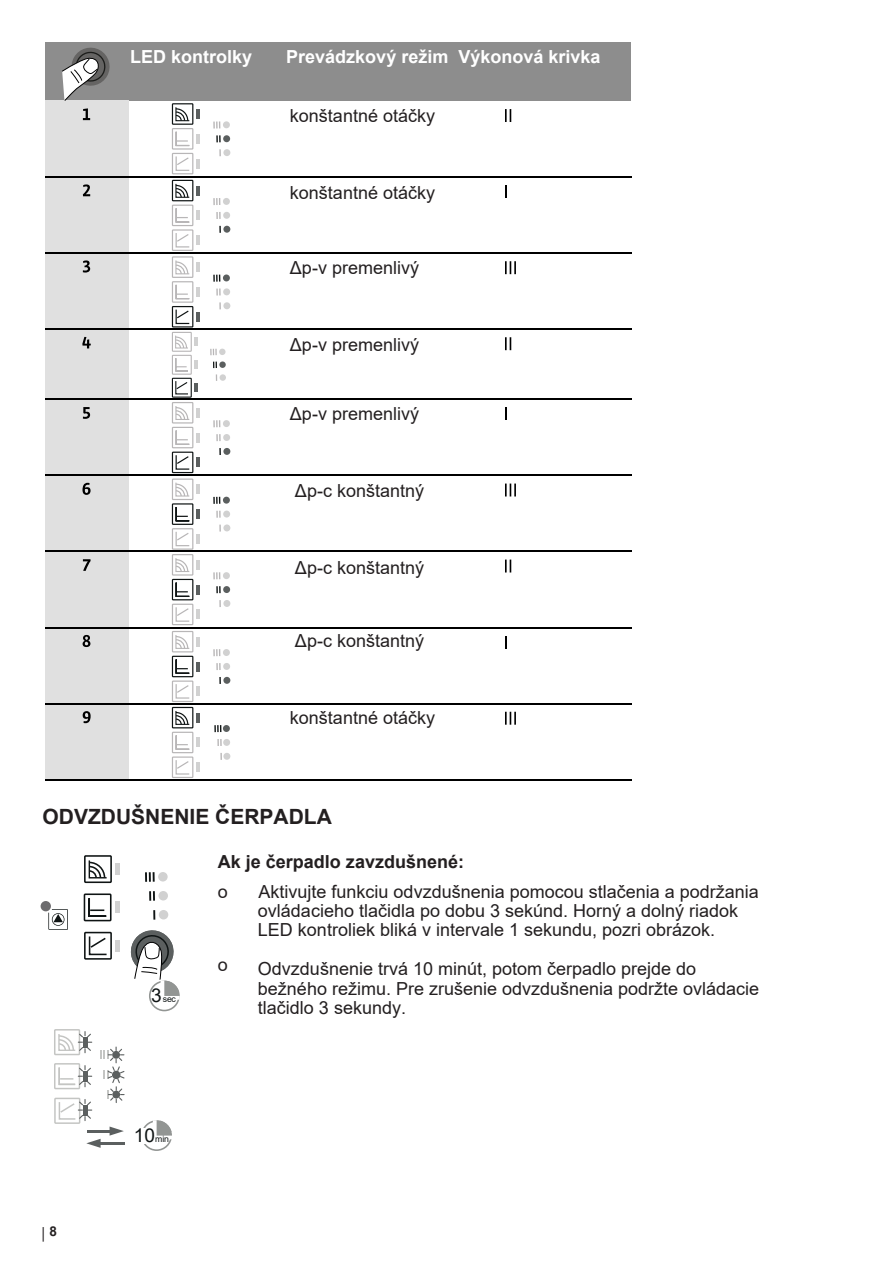
<style>
.page{position:relative;width:893px;height:1263px;background:#fff}
.page>*{position:absolute;margin:0;border:0;box-sizing:border-box;transform-origin:0 0}
.t1{font:700 21px "Arial";color:#231f20}
.t2{font:18px/19.4px "Arial";color:#231f20}
.t3{font:700 18px "Arial";color:#fff}
.t4{font:700 18px "Arial";color:#231f20}
.t5{font:12px "Arial";color:#231f20}
.t6{font:8.7px "Arial";color:#0f1414}
.s1{font-size:19.05px}
.s2{font-weight:700;font-size:13.5px}
</style>
<div class="page">
<div style="left:45px;top:43px;width:235px;height:58px;background:#8d8d8d"></div>
<div style="left:280px;top:43px;width:215px;height:58px;background:#8d8d8d"></div>
<div style="left:495px;top:43px;width:136px;height:58px;background:#8d8d8d"></div>
<div style="left:45px;top:101px;width:83px;height:76px;background:#e0e0e0"></div>
<svg style="left:83px;top:108px;width:7px;height:12px"></svg>
<svg style="left:505px;top:109px;width:6px;height:13px"></svg>
<div style="left:45px;top:177px;width:83px;height:76px;background:#e0e0e0"></div>
<svg style="left:83px;top:184px;width:7px;height:12px"></svg>
<svg style="left:505px;top:185px;width:2px;height:13px"></svg>
<div style="left:45px;top:253px;width:83px;height:76px;background:#e0e0e0"></div>
<svg style="left:83px;top:260px;width:7px;height:13px"></svg>
<svg style="left:505px;top:261px;width:11px;height:13px"></svg>
<div style="left:45px;top:329px;width:83px;height:70px;background:#e0e0e0"></div>
<svg style="left:82px;top:337px;width:9px;height:11px"></svg>
<svg style="left:505px;top:337px;width:6px;height:13px"></svg>
<div style="left:45px;top:399px;width:83px;height:76px;background:#e0e0e0"></div>
<svg style="left:83px;top:407px;width:7px;height:12px"></svg>
<svg style="left:505px;top:407px;width:2px;height:13px"></svg>
<div style="left:45px;top:475px;width:83px;height:76px;background:#e0e0e0"></div>
<svg style="left:82px;top:483px;width:9px;height:12px"></svg>
<svg style="left:505px;top:484px;width:11px;height:12px"></svg>
<div style="left:45px;top:551px;width:83px;height:76px;background:#e0e0e0"></div>
<svg style="left:83px;top:559px;width:8px;height:12px"></svg>
<svg style="left:505px;top:560px;width:6px;height:12px"></svg>
<div style="left:45px;top:627px;width:83px;height:77px;background:#e0e0e0"></div>
<svg style="left:83px;top:635px;width:7px;height:12px"></svg>
<svg style="left:505px;top:636px;width:2px;height:12px"></svg>
<div style="left:45px;top:704px;width:83px;height:76px;background:#e0e0e0"></div>
<svg style="left:83px;top:711px;width:8px;height:12px"></svg>
<svg style="left:505px;top:712px;width:11px;height:13px"></svg>
<hr style="left:45px;top:176px;width:586px;height:1px;background:#000">
<hr style="left:45px;top:252px;width:586px;height:2px;background:#000">
<hr style="left:45px;top:329px;width:586px;height:1px;background:#000">
<hr style="left:45px;top:399px;width:586px;height:1px;background:#000">
<hr style="left:45px;top:475px;width:586px;height:1px;background:#000">
<hr style="left:45px;top:551px;width:586px;height:1px;background:#000">
<hr style="left:45px;top:627px;width:586px;height:1px;background:#000">
<hr style="left:45px;top:703px;width:586px;height:1px;background:#000">
<hr style="left:45px;top:779px;width:586px;height:1px;background:#000">
<svg style="left:61px;top:47px;width:51px;height:54px"></svg>
<div style="left:223px;top:121px;width:7px;height:7px;background:#d1d1d1;border-radius:50%"></div>
<div style="left:223px;top:135px;width:7px;height:7px;background:#5b5f5f;border-radius:50%"></div>
<div style="left:223px;top:149px;width:7px;height:7px;background:#d1d1d1;border-radius:50%"></div>
<div style="left:223px;top:198px;width:7px;height:7px;background:#d1d1d1;border-radius:50%"></div>
<div style="left:223px;top:212px;width:7px;height:7px;background:#d1d1d1;border-radius:50%"></div>
<div style="left:223px;top:226px;width:7px;height:7px;background:#5b5f5f;border-radius:50%"></div>
<div style="left:223px;top:274px;width:7px;height:7px;background:#5b5f5f;border-radius:50%"></div>
<div style="left:223px;top:288px;width:7px;height:7px;background:#d1d1d1;border-radius:50%"></div>
<div style="left:223px;top:302px;width:7px;height:7px;background:#d1d1d1;border-radius:50%"></div>
<div style="left:223px;top:420px;width:7px;height:7px;background:#d1d1d1;border-radius:50%"></div>
<div style="left:223px;top:434px;width:7px;height:7px;background:#d1d1d1;border-radius:50%"></div>
<div style="left:223px;top:448px;width:7px;height:7px;background:#5b5f5f;border-radius:50%"></div>
<div style="left:223px;top:497px;width:7px;height:7px;background:#5b5f5f;border-radius:50%"></div>
<div style="left:223px;top:510px;width:7px;height:8px;background:#d1d1d1;border-radius:50%"></div>
<div style="left:223px;top:524px;width:7px;height:7px;background:#d1d1d1;border-radius:50%"></div>
<div style="left:223px;top:572px;width:7px;height:7px;background:#d1d1d1;border-radius:50%"></div>
<div style="left:223px;top:586px;width:7px;height:7px;background:#5b5f5f;border-radius:50%"></div>
<div style="left:223px;top:600px;width:7px;height:7px;background:#d1d1d1;border-radius:50%"></div>
<div style="left:223px;top:649px;width:7px;height:7px;background:#d1d1d1;border-radius:50%"></div>
<div style="left:223px;top:663px;width:7px;height:7px;background:#d1d1d1;border-radius:50%"></div>
<div style="left:223px;top:677px;width:7px;height:7px;background:#5b5f5f;border-radius:50%"></div>
<div style="left:223px;top:725px;width:7px;height:7px;background:#5b5f5f;border-radius:50%"></div>
<div style="left:223px;top:739px;width:7px;height:7px;background:#d1d1d1;border-radius:50%"></div>
<div style="left:223px;top:753px;width:7px;height:7px;background:#d1d1d1;border-radius:50%"></div>
<svg style="left:148px;top:103px;width:78px;height:675px"></svg>
<div style="left:41px;top:901px;width:10px;height:10px;background:#6d6c6e;border-radius:50%"></div>
<svg style="left:48px;top:909px;width:20px;height:21px"></svg>
<div style="left:158px;top:872px;width:10px;height:9px;background:#d1d1d1;border-radius:50%"></div>
<div style="left:158px;top:891px;width:10px;height:9px;background:#d1d1d1;border-radius:50%"></div>
<div style="left:159px;top:910px;width:9px;height:9px;background:#d1d1d1;border-radius:50%"></div>
<svg style="left:153px;top:910px;width:2px;height:10px"></svg>
<svg style="left:149px;top:891px;width:6px;height:10px"></svg>
<svg style="left:145px;top:872px;width:10px;height:10px"></svg>
<hr style="left:115px;top:901px;width:4px;height:12px;background:#d1d1d1">
<svg style="left:83px;top:893px;width:29px;height:29px"></svg>
<div style="left:115px;top:863px;width:5px;height:12px;background:#d1d1d1"></div>
<svg style="left:84px;top:855px;width:28px;height:29px"></svg>
<div style="left:115px;top:940px;width:5px;height:11px;background:#d1d1d1"></div>
<svg style="left:84px;top:931px;width:28px;height:29px"></svg>
<svg style="left:130px;top:930px;width:50px;height:82px"></svg>
<svg style="left:143px;top:1120px;width:29px;height:31px"></svg>
<div style="left:140px;top:1128px;width:6px;height:16px;background:#fff"></div>
<svg style="left:54px;top:1029px;width:39px;height:95px"></svg>
<hr style="left:98px;top:1142px;width:26px;height:3px;background:#5b5f5f">
<svg style="left:86px;top:1139px;width:15px;height:9px"></svg>
<hr style="left:87px;top:1129px;width:26px;height:3px;background:#5b5f5f">
<svg style="left:110px;top:1126px;width:14px;height:9px"></svg>
<svg style="left:100px;top:1047px;width:25px;height:55px"></svg>
<p class="t3" style="left:130px;top:44px;width:124px">LED kontrolky</p>
<p class="t3" style="left:286px;top:44px;width:316px">Prevádzkový režim Výkonová krivka</p>
<p class="t2" style="left:290px;top:105px;width:147px">konštantné otáčky</p>
<p class="t2" style="left:290px;top:183px;width:147px">konštantné otáčky</p>
<p class="t2" style="left:290px;top:258px;width:131px">Δp-v premenlivý</p>
<p class="t2" style="left:290px;top:335px;width:131px">Δp-v premenlivý</p>
<p class="t2" style="left:290px;top:404px;width:131px">Δp-v premenlivý</p>
<p class="t2" style="left:295px;top:481px;width:131px">Δp-c konštantný</p>
<p class="t2" style="left:295px;top:558px;width:131px">Δp-c konštantný</p>
<p class="t2" style="left:295px;top:631px;width:131px">Δp-c konštantný</p>
<p class="t2" style="left:290px;top:708px;width:147px">konštantné otáčky</p>
<p class="t1" style="left:43px;top:802px;width:291px">ODVZDUŠNENIE ČERPADLA</p>
<p class="t4" style="left:218px;top:848px;width:248px">Ak je čerpadlo zavzdušnené:</p>
<p class="t2" style="left:218px;top:881px;width:12px">o</p>
<p class="t2" style="left:258px;top:881px;width:502px">Aktivujte funkciu odvzdušnenia pomocou stlačenia a podržania ovládacieho tlačidla po dobu 3 sekúnd. Horný a dolný riadok<br>LED kontroliek bliká v intervale 1 sekundu, pozri obrázok.</p>
<p class="t2" style="left:258px;top:959px;width:503px">Odvzdušnenie trvá 10 minút, potom čerpadlo prejde do bežného režimu. Pre zrušenie odvzdušnenia podržte ovládacie tlačidlo 3 sekundy.</p>
<p class="t2" style="left:218px;top:955px;width:12px">o</p>
<p class="t6" style="left:151px;top:993px;width:26px"><span class="s1">3</span>sec</p>
<p class="t5" style="left:40px;top:1225px;width:18px">│<span class="s2">8</span></p>
<p class="t6" style="left:134px;top:1133px;width:37px"><span class="s1">10</span>min</p>
</div>
